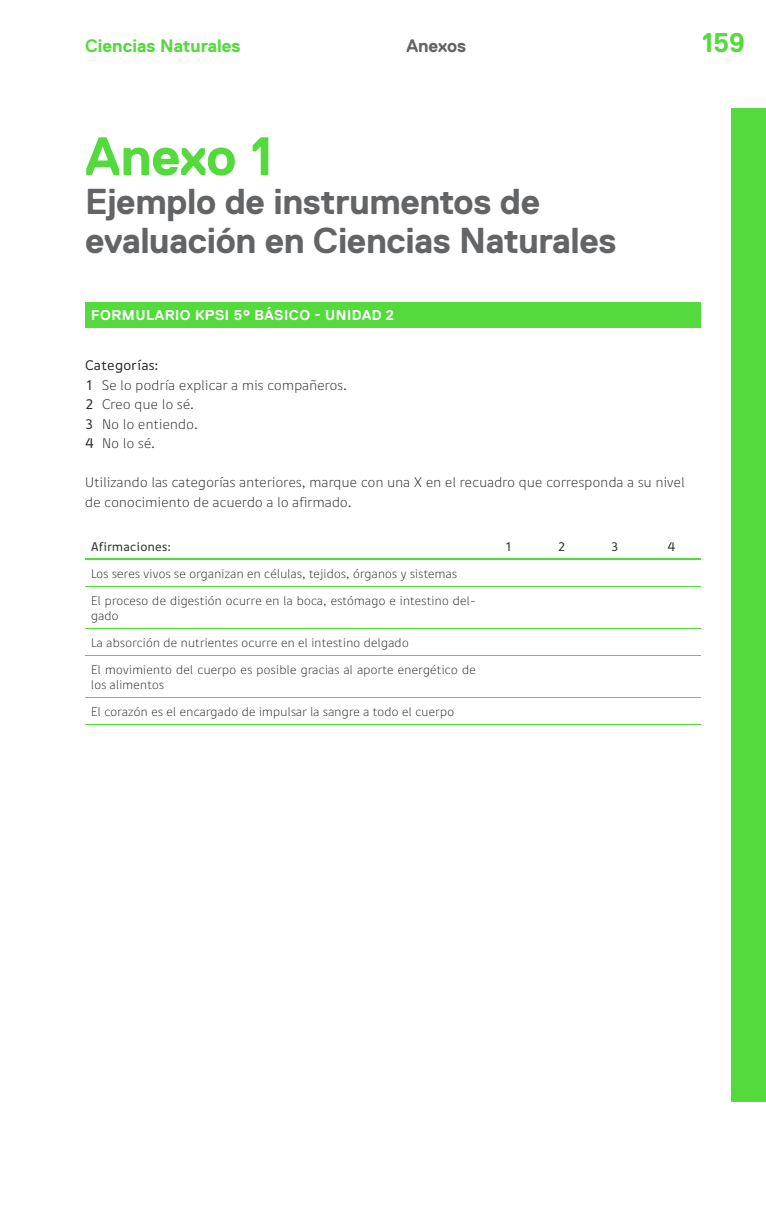
<style>
.page{position:relative;width:766px;height:1212px;background:#fff}
.page>*{position:absolute;margin:0;border:0;box-sizing:border-box;transform-origin:0 0}
.t1{font:700 54px "Replica Std";letter-spacing:-.01em;color:#55da3d}
.t2{font:700 36px/39px "Replica Std";letter-spacing:-.01em;color:#636466}
.t3{font:700 27px "Replica Std";color:#55da3d}
.t4{font:700 18px "Replica Std";color:#55da3d}
.t5{font:700 18px "Replica Std";color:#636466}
.t6{font:14.25px/19.5px "Dignathin";letter-spacing:.025em;color:#292829}
.t7{font:700 14.25px "Replica Std";letter-spacing:.035em;color:#fff}
.t8{font:14.25px "Digna";letter-spacing:.025em;color:#292829}
.t9{font:12.75px/27px "Dignathin";letter-spacing:.025em;color:#292829}
.t10{font:12.75px "Digna";letter-spacing:.025em;color:#292829}
.s1{font-family:"Digna"}
</style>
<div class="page">
<div style="left:731px;top:108px;width:34px;height:993px;background:#55da3d"></div>
<div style="left:85px;top:302px;width:615px;height:25px;background:#55da3d"></div>
<hr style="left:85px;top:586px;width:397px;height:1px;background:#55da3d">
<hr style="left:482px;top:586px;width:53px;height:1px;background:#55da3d">
<hr style="left:535px;top:586px;width:53px;height:1px;background:#55da3d">
<hr style="left:588px;top:586px;width:53px;height:1px;background:#55da3d">
<hr style="left:641px;top:586px;width:59px;height:1px;background:#55da3d">
<hr style="left:85px;top:628px;width:397px;height:1px;background:#55da3d">
<hr style="left:482px;top:628px;width:53px;height:1px;background:#55da3d">
<hr style="left:535px;top:628px;width:53px;height:1px;background:#55da3d">
<hr style="left:588px;top:628px;width:53px;height:1px;background:#55da3d">
<hr style="left:641px;top:628px;width:59px;height:1px;background:#55da3d">
<hr style="left:85px;top:655px;width:397px;height:1px;background:#55da3d">
<hr style="left:482px;top:655px;width:53px;height:1px;background:#55da3d">
<hr style="left:535px;top:655px;width:53px;height:1px;background:#55da3d">
<hr style="left:588px;top:655px;width:53px;height:1px;background:#55da3d">
<hr style="left:641px;top:655px;width:59px;height:1px;background:#55da3d">
<hr style="left:85px;top:697px;width:397px;height:1px;background:#55da3d">
<hr style="left:482px;top:697px;width:53px;height:1px;background:#55da3d">
<hr style="left:535px;top:697px;width:53px;height:1px;background:#55da3d">
<hr style="left:588px;top:697px;width:53px;height:1px;background:#55da3d">
<hr style="left:641px;top:697px;width:59px;height:1px;background:#55da3d">
<hr style="left:85px;top:724px;width:397px;height:1px;background:#55da3d">
<hr style="left:482px;top:724px;width:53px;height:1px;background:#55da3d">
<hr style="left:535px;top:724px;width:53px;height:1px;background:#55da3d">
<hr style="left:588px;top:724px;width:53px;height:1px;background:#55da3d">
<hr style="left:641px;top:724px;width:59px;height:1px;background:#55da3d">
<hr style="left:85px;top:558px;width:397px;height:2px;background:#55da3d">
<hr style="left:482px;top:558px;width:53px;height:2px;background:#55da3d">
<hr style="left:535px;top:558px;width:53px;height:2px;background:#55da3d">
<hr style="left:588px;top:558px;width:53px;height:2px;background:#55da3d">
<hr style="left:641px;top:558px;width:59px;height:2px;background:#55da3d">
<h3 class="t4" style="left:85px;top:36px;width:157px">Ciencias Naturales</h3>
<h3 class="t5" style="left:406px;top:36px;width:61px">Anexos</h3>
<h3 class="t3" style="left:702px;top:27px;width:44px">159</h3>
<h1 class="t1" style="left:85px;top:126px;width:189px">Anexo 1</h1>
<h2 class="t2" style="left:85px;top:182px;width:532px">Ejemplo de instrumentos de evaluación en Ciencias Naturales</h2>
<p class="t7" style="left:91px;top:307px;width:304px">FORMULARIO KPSI 5° BÁSICO - UNIDAD 2</p>
<p class="t8" style="left:85px;top:357px;width:75px">Categorías:</p>
<p class="t6" style="left:85px;top:375px;width:263px"><span class="s1">1</span> Se lo podría explicar a mis compañeros.<br><span class="s1">2</span> Creo que lo sé.<br><span class="s1">3</span> No lo entiendo.<br><span class="s1">4</span> No lo sé.</p>
<p class="t6" style="left:85px;top:473px;width:601px">Utilizando las categorías anteriores, marque con una X en el recuadro que corresponda a su nivel de conocimiento de acuerdo a lo afirmado.</p>
<p class="t10" style="left:91px;top:538px;width:81px">Afirmaciones:</p>
<p class="t10" style="left:504px;top:538px;width:9px">1</p>
<p class="t10" style="left:558px;top:538px;width:9px">2</p>
<p class="t10" style="left:611px;top:538px;width:9px">3</p>
<p class="t10" style="left:667px;top:538px;width:9px">4</p>
<p class="t9" style="left:91px;top:560px;width:386px">Los seres vivos se organizan en células, tejidos, órganos y sistemas<br>El proceso de digestión ocurre en la boca, estómago e intestino del-</p>
<p class="t9" style="left:91px;top:602px;width:386px">gado<br>La absorción de nutrientes ocurre en el intestino delgado<br>El movimiento del cuerpo es posible gracias al aporte energético de</p>
<p class="t9" style="left:91px;top:671px;width:364px">los alimentos<br>El corazón es el encargado de impulsar la sangre a todo el cuerpo</p>
</div>
